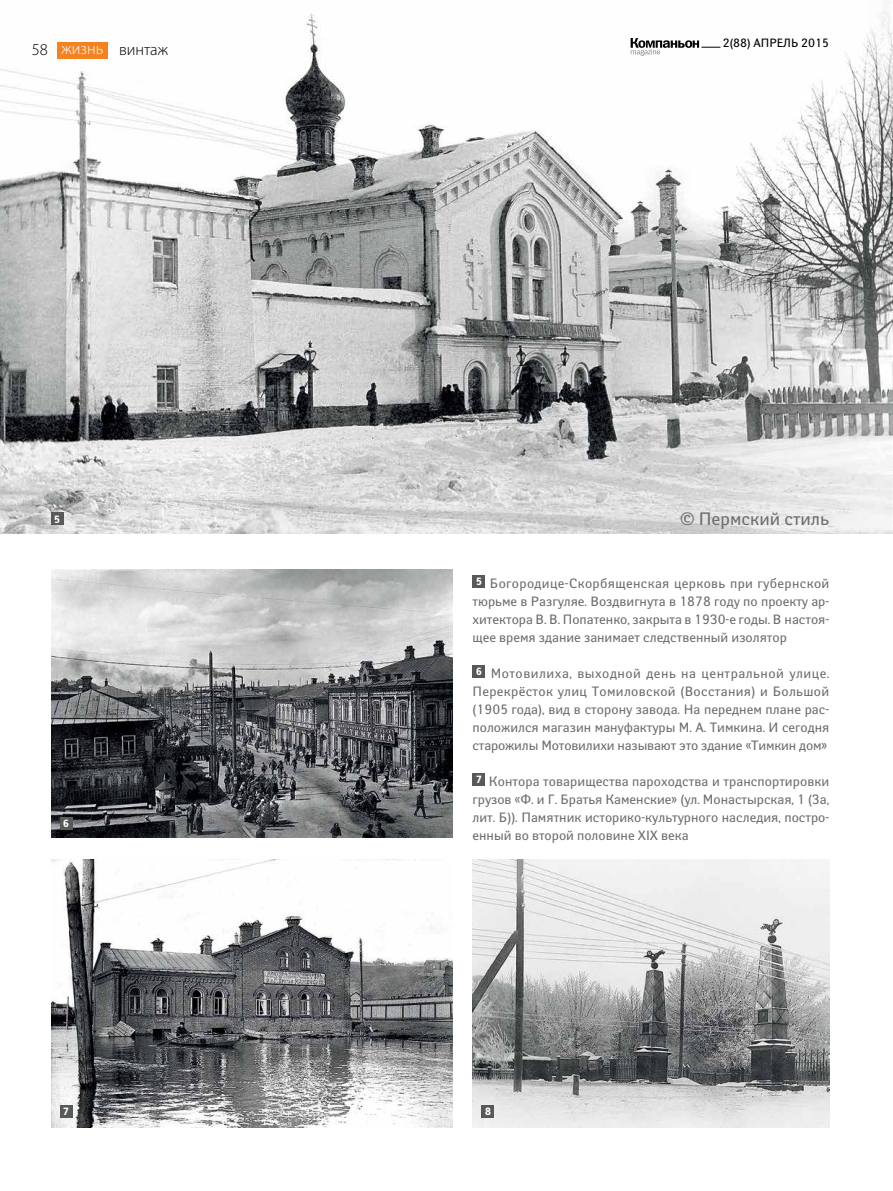
<style>
.page{position:relative;width:893px;height:1191px;background:#fff}
.page>*{position:absolute;margin:0;border:0;box-sizing:border-box;transform-origin:0 0}
.t1{font:18px "Yanus";color:#6d6e71}
.t2{font:300 16.5px "Myriad Pro";color:#000}
.t3{font:13.5px/18px "Yanus";color:#6d6e71;text-align:justify}
.t4{font:12px "Yanus";color:#000}
.t5{font:700 10.5px "Yanus";color:#fff}
.s1{color:#fff}
</style>
<div class="page">
<img style="left:0;top:11px;width:893px;height:523px">
<svg style="left:631px;top:38px;width:89px;height:18px"></svg>
<div style="left:57px;top:42px;width:51px;height:17px;background:#f58220"></div>
<img style="left:51px;top:570px;width:402px;height:268px">
<img style="left:51px;top:859px;width:402px;height:268px">
<img style="left:473px;top:859px;width:356px;height:268px">
<div style="left:51px;top:512px;width:12px;height:13px;background:#58595b"></div>
<div style="left:60px;top:816px;width:12px;height:13px;background:#58595b"></div>
<div style="left:60px;top:1105px;width:12px;height:13px;background:#58595b"></div>
<div style="left:482px;top:1105px;width:12px;height:13px;background:#58595b"></div>
<div style="left:472px;top:575px;width:13px;height:13px;background:#58595b"></div>
<div style="left:472px;top:665px;width:13px;height:13px;background:#58595b"></div>
<div style="left:472px;top:773px;width:13px;height:13px;background:#58595b"></div>
<p class="t2" style="left:32px;top:40px;width:18px">58</p>
<p class="t2" style="left:62px;top:40px;width:108px"><span class="s1">жизнь</span> винтаж</p>
<p class="t4" style="left:723px;top:36px;width:108px">2(88) АПРЕЛЬ 2015</p>
<p class="t5" style="left:54px;top:513px;width:8px">5</p>
<h1 class="t1" style="left:680px;top:508px;width:151px">© Пермский стиль</h1>
<p class="t5" style="left:63px;top:817px;width:8px">6</p>
<p class="t3" style="left:472px;top:574px;width:358px"><sup>5</sup> Богородице-Скорбященская церковь при губернской тюрьме в Разгуляе. Воздвигнута в 1878 году по проекту ар&shy;хитектора В. В. Попатенко, закрыта в 1930-е годы. В настоя&shy;щее время здание занимает следственный изолятор</p>
<p class="t3" style="left:472px;top:664px;width:358px"><sup>6</sup> Мотовилиха, выходной день на центральной улице.<br>Перекрёсток улиц Томиловской (Восстания) и Большой (1905 года), вид в сторону завода. На переднем плане рас&shy;положился магазин мануфактуры М. А. Тимкина. И сегодня старожилы Мотовилихи называют это здание «Тимкин дом»</p>
<p class="t3" style="left:472px;top:772px;width:358px"><sup>7</sup> Контора товарищества пароходства и транспортировки грузов «Ф. и Г. Братья Каменские» (ул. Монастырская, 1 (3а, лит. Б)). Памятник историко-культурного наследия, постро&shy;енный во второй половине XIX века</p>
<p class="t5" style="left:63px;top:1105px;width:8px">7</p>
<p class="t5" style="left:485px;top:1105px;width:8px">8</p>
</div>
